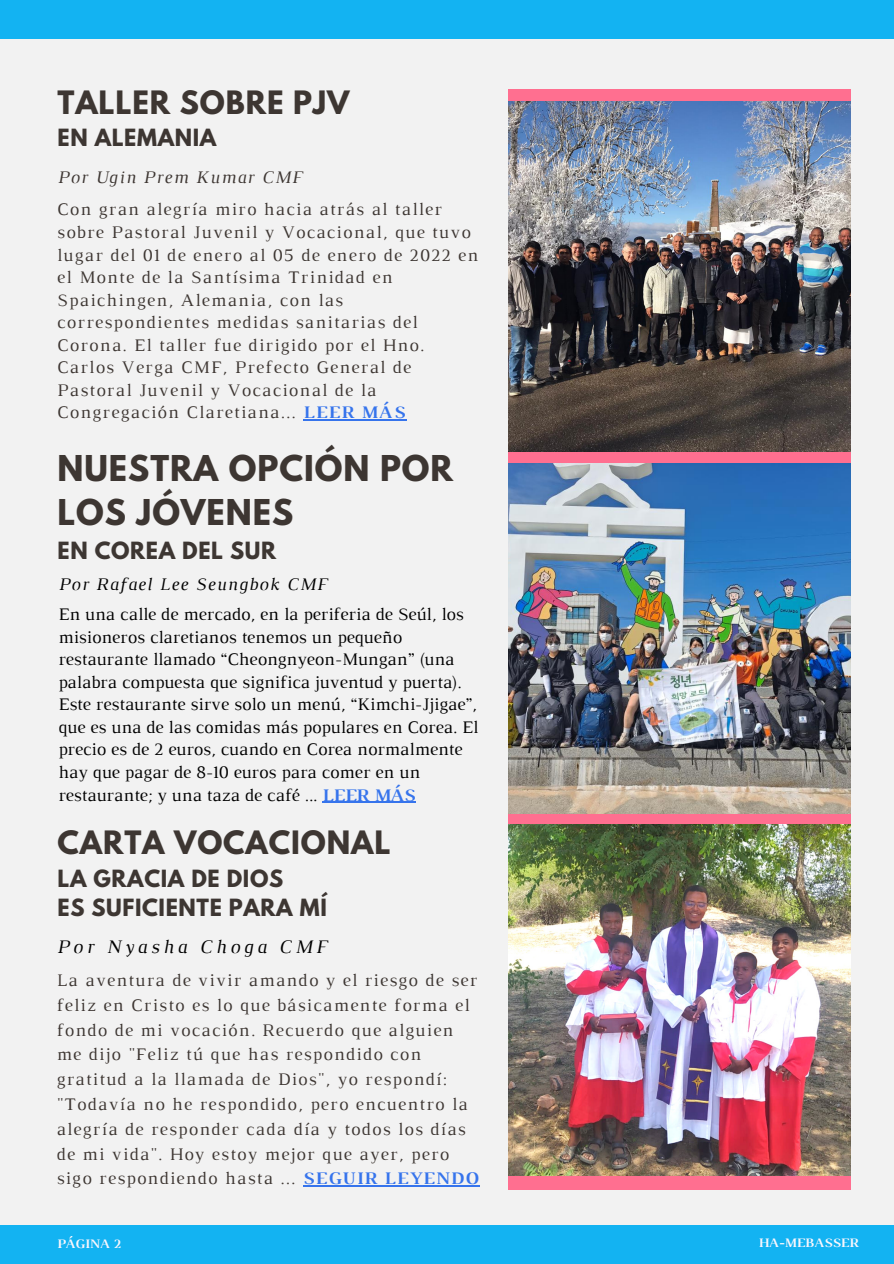
<style>
.page{position:relative;width:894px;height:1264px;background:#fff}
.page>*{position:absolute;margin:0;border:0;box-sizing:border-box;transform-origin:0 0}
.t1{font:700 31.5px/44px "League Spartan";letter-spacing:.03em;color:#3d3632}
.t2{font:700 28.5px "League Spartan";letter-spacing:.03em;color:#3d3632}
.t3{font:700 21px "League Spartan";letter-spacing:.03em;color:#3d3632}
.t4{font:italic 19.5px "Luthier";letter-spacing:.185em;color:#000}
.t5{font:18px/22.5px "Luthier";letter-spacing:.07em;color:#3d3632}
.t6{font:18px/22.5px "Luthier";color:#000}
.t7{font:italic 18px "Luthier";letter-spacing:.07em;color:#000}
.t8{font:italic 18px "Luthier";letter-spacing:.07em;color:#3d3632}
.t9{font:700 13.2px "Luthier";color:#f9f6fd}
.s1{font-weight:700;color:#3674ec}
</style>
<div class="page">
<div style="left:0;top:0;width:893px;height:1263px;background:#f2f2f2"></div>
<div style="left:0;top:1224px;width:893px;height:39px;background:#13b3f2"></div>
<div style="left:0;top:0;width:893px;height:39px;background:#13b3f2"></div>
<div style="left:508px;top:89px;width:342px;height:1100px;background:#ff6f90"></div>
<img style="left:508px;top:101px;width:342px;height:351px">
<img style="left:508px;top:463px;width:342px;height:350px">
<img style="left:508px;top:824px;width:342px;height:351px">
<hr style="left:303px;top:419px;width:103px;height:1px;background:#3674ec">
<hr style="left:322px;top:801px;width:93px;height:1px;background:#3674ec">
<hr style="left:303px;top:1185px;width:176px;height:1px;background:#3674ec">
<p class="t2" style="left:57px;top:88px;width:293px">TALLER SOBRE PJV</p>
<p class="t3" style="left:57px;top:127px;width:160px">EN ALEMANIA</p>
<p class="t8" style="left:57px;top:171px;width:246px">Por Ugin Prem Kumar CMF</p>
<p class="t5" style="left:57px;top:200px;width:422px">Con gran alegría miro hacia atrás al taller sobre Pastoral Juvenil y Vocacional, que tuvo lugar del 01 de enero al 05 de enero de 2022 en el Monte de la Santísima Trinidad en Spaichingen, Alemania, con las correspondientes medidas sanitarias del Corona. El taller fue dirigido por el Hno.<br>Carlos Verga CMF, Prefecto General de Pastoral Juvenil y Vocacional de la Congregación Claretiana... <span class="s1">LEER MÁS</span></p>
<p class="t1" style="left:57px;top:450px;width:397px">NUESTRA OPCIÓN POR<br>LOS JÓVENES</p>
<p class="t3" style="left:57px;top:539px;width:220px">EN COREA DEL SUR</p>
<p class="t7" style="left:58px;top:577px;width:270px">Por Rafael Lee Seungbok CMF</p>
<p class="t6" style="left:58px;top:604px;width:421px">En una calle de mercado, en la periferia de Seúl, los misioneros claretianos tenemos un pequeño restaurante llamado “Cheongnyeon-Mungan” (una palabra compuesta que significa juventud y puerta).<br>Este restaurante sirve solo un menú, “Kimchi-Jjigae”, que es una de las comidas más populares en Corea. El precio es de 2 euros, cuando en Corea normalmente hay que pagar de 8-10 euros para comer en un restaurante; y una taza de café ... <span class="s1">LEER MÁS</span></p>
<p class="t2" style="left:57px;top:828px;width:334px">CARTA VOCACIONAL</p>
<p class="t3" style="left:57px;top:868px;width:227px">LA GRACIA DE DIOS</p>
<p class="t3" style="left:57px;top:897px;width:271px">ES SUFICIENTE PARA MÍ</p>
<p class="t4" style="left:57px;top:939px;width:271px">Por Nyasha Choga CMF</p>
<p class="t5" style="left:57px;top:969px;width:423px;line-height:24.8px">La aventura de vivir amando y el riesgo de ser feliz en Cristo es lo que básicamente forma el fondo de mi vocación. Recuerdo que alguien me dijo "Feliz tú que has respondido con gratitud a la llamada de Dios", yo respondí: "Todavía no he respondido, pero encuentro la alegría de responder cada día y todos los días de mi vida". Hoy estoy mejor que ayer, pero sigo respondiendo hasta ... <span class="s1">SEGUIR LEYENDO</span></p>
<p class="t9" style="left:57px;top:1238px;width:65px">PÁGINA 2</p>
<p class="t9" style="left:758px;top:1238px;width:101px">HA-MEBASSER</p>
</div>
